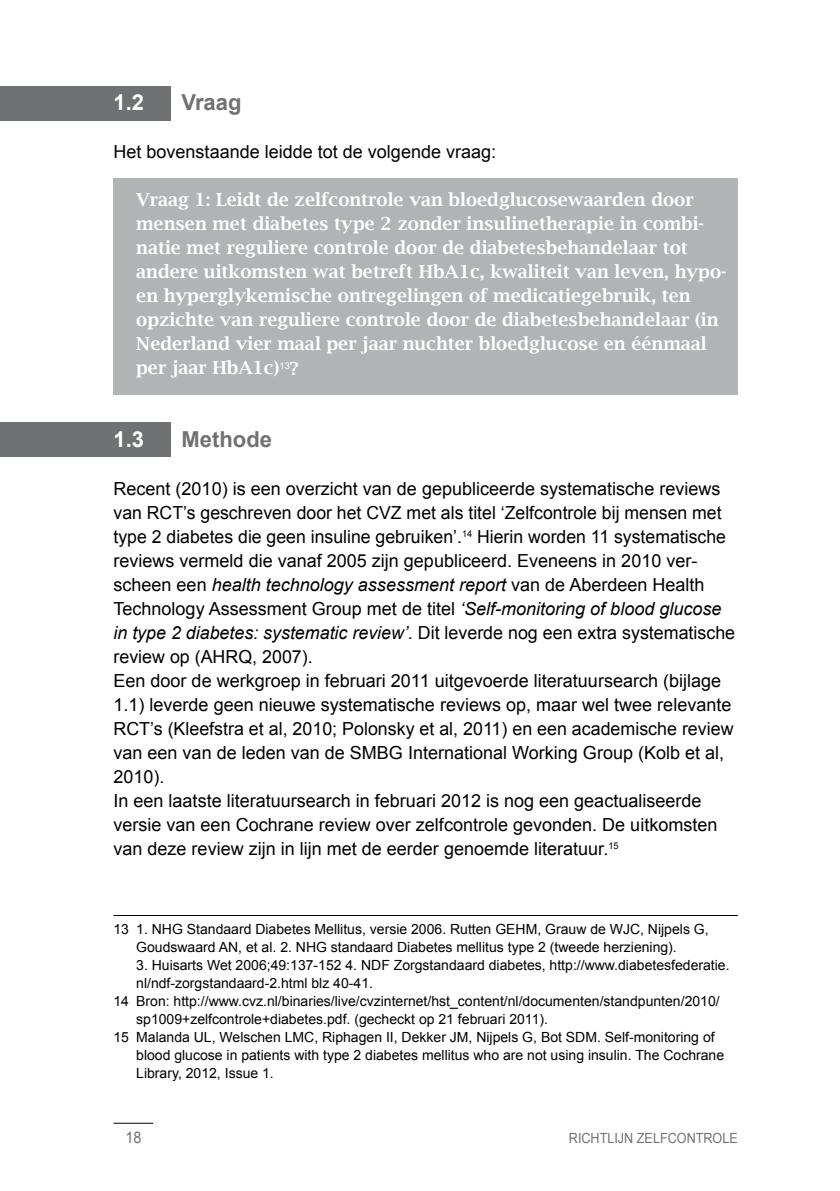
<style>
.page{position:relative;width:840px;height:1191px;background:#fff}
.page>*{position:absolute;margin:0;border:0;box-sizing:border-box;transform-origin:0 0}
.t1{font:700 22px "Arial";color:#707172}
.t2{font:700 22px "Arial";color:#fff}
.t3{font:18px/24px "Arial";color:#000}
.t4{font:600 18px/24px "Lucida Bright";color:#fff}
.t5{font:16px "Arial";color:#707172;scale:.9 1}
.t6{font:14px/18px "Arial";color:#000}
.t7{font:14px "Arial";color:#707172;scale:.9 1}
.s1{font-style:italic}
</style>
<div class="page">
<hr style="left:113px;top:1122px;width:40px;height:1px;background:#000">
<div style="left:0;top:422px;width:170px;height:34px;background:#707172"></div>
<div style="left:0;top:86px;width:170px;height:34px;background:#707172"></div>
<div style="left:113px;top:179px;width:624px;height:216px;background:#b1b3b4"></div>
<hr style="left:113px;top:915px;width:624px;height:1px;background:#000">
<p class="t2" style="left:113px;top:88px;width:32px">1.2</p>
<p class="t1" style="left:181px;top:88px;width:61px">Vraag</p>
<p class="t3" style="left:113px;top:140px;width:384px">Het bovenstaande leidde tot de volgende vraag:</p>
<p class="t4" style="left:136px;top:188px;width:591px">Vraag 1: Leidt de zelfcontrole van bloedglucosewaarden door mensen met diabetes type 2 zonder insulinetherapie in combi&shy;natie met reguliere controle door de diabetesbehandelaar tot andere uitkomsten wat betreft HbA1c, kwaliteit van leven, hypo&shy;en hyperglykemische ontregelingen of medicatiegebruik, ten opzichte van reguliere controle door de diabetesbehandelaar (in Nederland vier maal per jaar nuchter bloedglucose en éénmaal per jaar HbA1c)<sup>13</sup>?</p>
<p class="t2" style="left:113px;top:424px;width:32px">1.3</p>
<p class="t1" style="left:181px;top:424px;width:92px">Methode</p>
<p class="t3" style="left:113px;top:476px;width:622px">Recent (2010) is een overzicht van de gepubliceerde systematische reviews van RCT’s geschreven door het CVZ met als titel ‘Zelfcontrole bij mensen met type 2 diabetes die geen insuline gebruiken’.<sup>14</sup> Hierin worden 11 systematische reviews vermeld die vanaf 2005 zijn gepubliceerd. Eveneens in 2010 ver&shy;scheen een <span class="s1">health technology assessment report</span> van de Aberdeen Health Technology Assessment Group met de titel <span class="s1">‘Self-monitoring of blood glucose in type 2 diabetes: systematic review’</span>. Dit leverde nog een extra systematische review op (AHRQ, 2007).<br>Een door de werkgroep in februari 2011 uitgevoerde literatuursearch (bijlage 1.1) leverde geen nieuwe systematische reviews op, maar wel twee relevante RCT’s (Kleefstra et al, 2010; Polonsky et al, 2011) en een academische review van een van de leden van de SMBG International Working Group (Kolb et al, 2010).<br>In een laatste literatuursearch in februari 2012 is nog een geactualiseerde versie van een Cochrane review over zelfcontrole gevonden. De uitkomsten van deze review zijn in lijn met de eerder genoemde literatuur.<sup>15</sup></p>
<p class="t6" style="left:136px;top:919px;width:573px;text-indent:-23px">13 1. NHG Standaard Diabetes Mellitus, versie 2006. Rutten GEHM, Grauw de WJC, Nijpels G,<br>Goudswaard AN, et al. 2. NHG standaard Diabetes mellitus type 2 (tweede herziening).</p>
<p class="t6" style="left:136px;top:955px;width:594px">3. Huisarts Wet 2006;49:137-152 4. NDF Zorgstandaard diabetes, http://www.diabetesfederatie.</p>
<p class="t6" style="left:136px;top:973px;width:238px">nl/ndf-zorgstandaard-2.html blz 40-41.</p>
<p class="t6" style="left:113px;top:991px;width:607px">14 Bron: http://www.cvz.nl/binaries/live/cvzinternet/hst_content/nl/documenten/standpunten/2010/</p>
<p class="t6" style="left:136px;top:1009px;width:413px">sp1009+zelfcontrole+diabetes.pdf. (gecheckt op 21 februari 2011).</p>
<p class="t6" style="left:113px;top:1027px;width:602px">15 Malanda UL, Welschen LMC, Riphagen II, Dekker JM, Nijpels G, Bot SDM. Self-monitoring of</p>
<p class="t6" style="left:136px;top:1045px;width:589px">blood glucose in patients with type 2 diabetes mellitus who are not using insulin. The Cochrane</p>
<p class="t6" style="left:136px;top:1063px;width:139px">Library, 2012, Issue 1.</p>
<p class="t5" style="left:125px;top:1126px;width:19px">18</p>
<p class="t7" style="left:568px;top:1128px;width:189px">RICHTLIJN ZELFCONTROLE</p>
</div>
